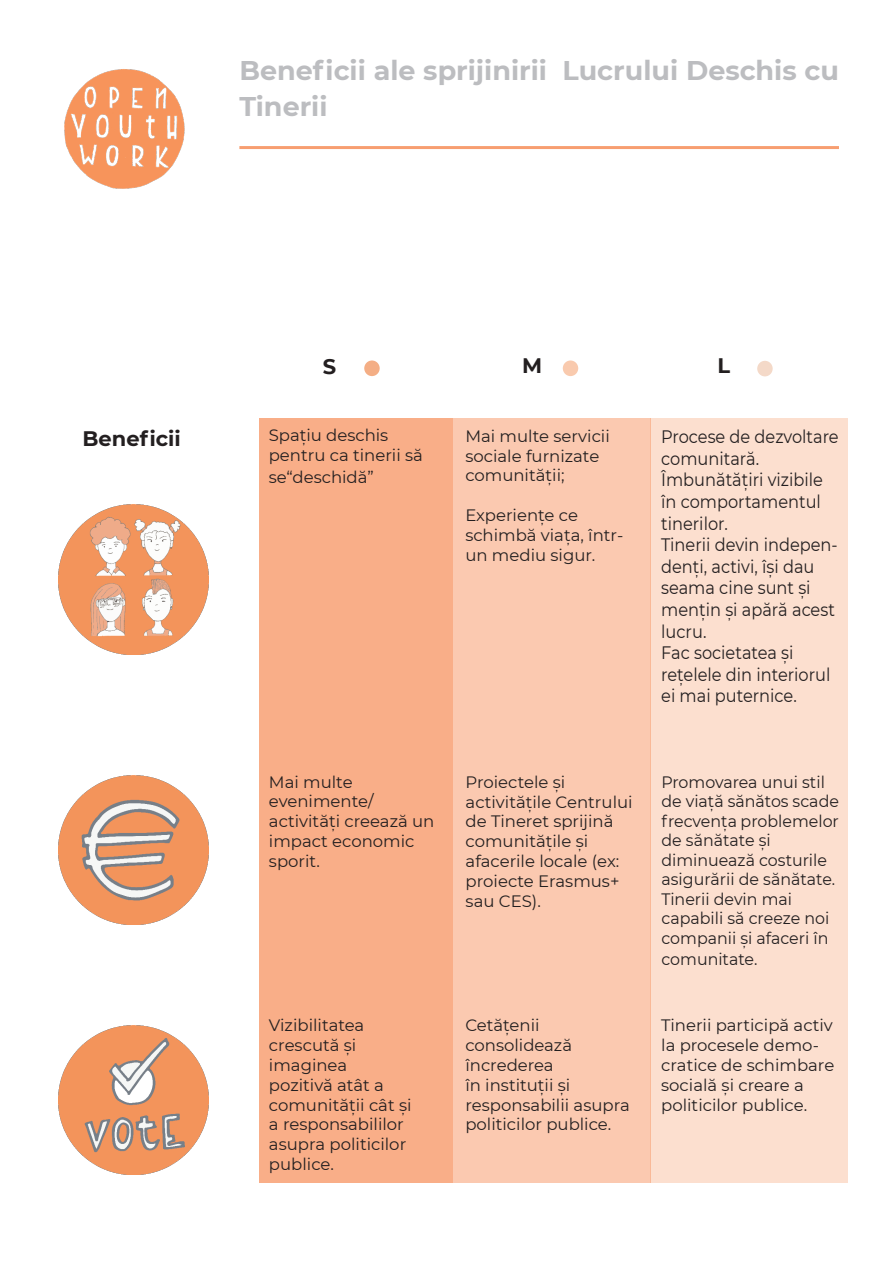
<style>
.page{position:relative;width:893px;height:1263px;background:#fff}
.page>*{position:absolute;margin:0;border:0;box-sizing:border-box;transform-origin:0 0}
.t1{font:700 27px/36px "Montserrat";color:#bcbdc0}
.t2{font:700 21px "Montserrat";color:#231f20}
.t3{font:18px/21.6px "Montserrat";color:#231f20;scale:.9 1}
.t4{font:16.5px/19.8px "Montserrat";color:#231f20}
.t5{font:16.5px/19.5px "Montserrat";color:#231f20;scale:.96 1}
</style>
<div class="page">
<img style="left:64px;top:69px;width:121px;height:120px">
<hr style="left:239px;top:146px;width:600px;height:3px;background:#f79461">
<div style="left:453px;top:419px;width:198px;height:764px;background:#fbc9b0"></div>
<div style="left:651px;top:419px;width:197px;height:764px;background:#fcdfcf"></div>
<div style="left:259px;top:419px;width:194px;height:764px;background:#f9ae88"></div>
<img style="left:59px;top:505px;width:149px;height:149px">
<img style="left:59px;top:775px;width:149px;height:150px">
<img style="left:59px;top:1025px;width:149px;height:149px">
<div style="left:360px;top:357px;width:23px;height:23px;background:#f4ae85;border-radius:50%"></div>
<div style="left:357px;top:353px;width:30px;height:31px;border:8px solid #fff;border-radius:50%"></div>
<div style="left:559px;top:357px;width:23px;height:23px;background:#f9caae;border-radius:50%"></div>
<div style="left:555px;top:353px;width:31px;height:31px;border:8px solid #fff;border-radius:50%"></div>
<div style="left:753px;top:357px;width:23px;height:23px;background:#f4d9c8;border-radius:50%"></div>
<div style="left:750px;top:353px;width:30px;height:31px;border:8px solid #fff;border-radius:50%"></div>
<p class="t1" style="left:239px;top:51px;width:601px">Beneficii ale sprijinirii Lucrului Deschis cu<br>Tinerii</p>
<p class="t2" style="left:83px;top:423px;width:100px">Beneficii</p>
<p class="t2" style="left:323px;top:351px;width:15px">S</p>
<p class="t2" style="left:522px;top:351px;width:22px">M</p>
<p class="t2" style="left:717px;top:351px;width:14px">L</p>
<p class="t4" style="left:269px;top:425px;width:156px">Spațiu deschis pentru ca tinerii să</p>
<p class="t4" style="left:269px;top:466px;width:106px">se“deschidă”</p>
<p class="t4" style="left:269px;top:771px;width:167px">Mai multe evenimente/ activități creează un impact economic sporit.</p>
<p class="t4" style="left:269px;top:1015px;width:144px">Vizibilitatea crescută și imaginea pozitivă atât a comunității cât și a responsabililor asupra politicilor publice.</p>
<p class="t4" style="left:465px;top:425px;width:146px">Mai multe servicii sociale furnizate comunității;</p>
<p class="t4" style="left:465px;top:505px;width:159px">Experiențe ce schimbă viața, într&shy;un mediu sigur.</p>
<p class="t4" style="left:466px;top:771px;width:168px">Proiectele și activitățile Centrului de Tineret sprijină comunitățile și afacerile locale (ex: proiecte Erasmus+ sau CES).</p>
<p class="t4" style="left:465px;top:1015px;width:166px">Cetățenii consolidează încrederea<br>în instituții și responsabilii asupra politicilor publice.</p>
<p class="t3" style="left:661px;top:425px;width:199px">Procese de dezvoltare comunitară.</p>
<p class="t3" style="left:661px;top:468px;width:181px;text-align:justify">Îmbunătățiri vizibile în comportamentul tinerilor.</p>
<p class="t3" style="left:661px;top:533px;width:198px">Tinerii devin indepen&shy;denți, activi, își dau seama cine sunt și mențin și apără acest lucru.</p>
<p class="t3" style="left:661px;top:641px;width:190px">Fac societatea și rețelele din interiorul ei mai puternice.</p>
<p class="t5" style="left:661px;top:771px;width:186px">Promovarea unui stil de viață sănătos scade frecvența problemelor de sănătate și diminuează costurile asigurării de sănătate.<br>Tinerii devin mai capabili să creeze noi companii și afaceri în</p>
<p class="t5" style="left:661px;top:949px;width:101px">comunitate.</p>
<p class="t4" style="left:661px;top:1015px;width:175px">Tinerii participă activ la procesele demo&shy;cratice de schimbare socială și creare a politicilor publice.</p>
</div>
